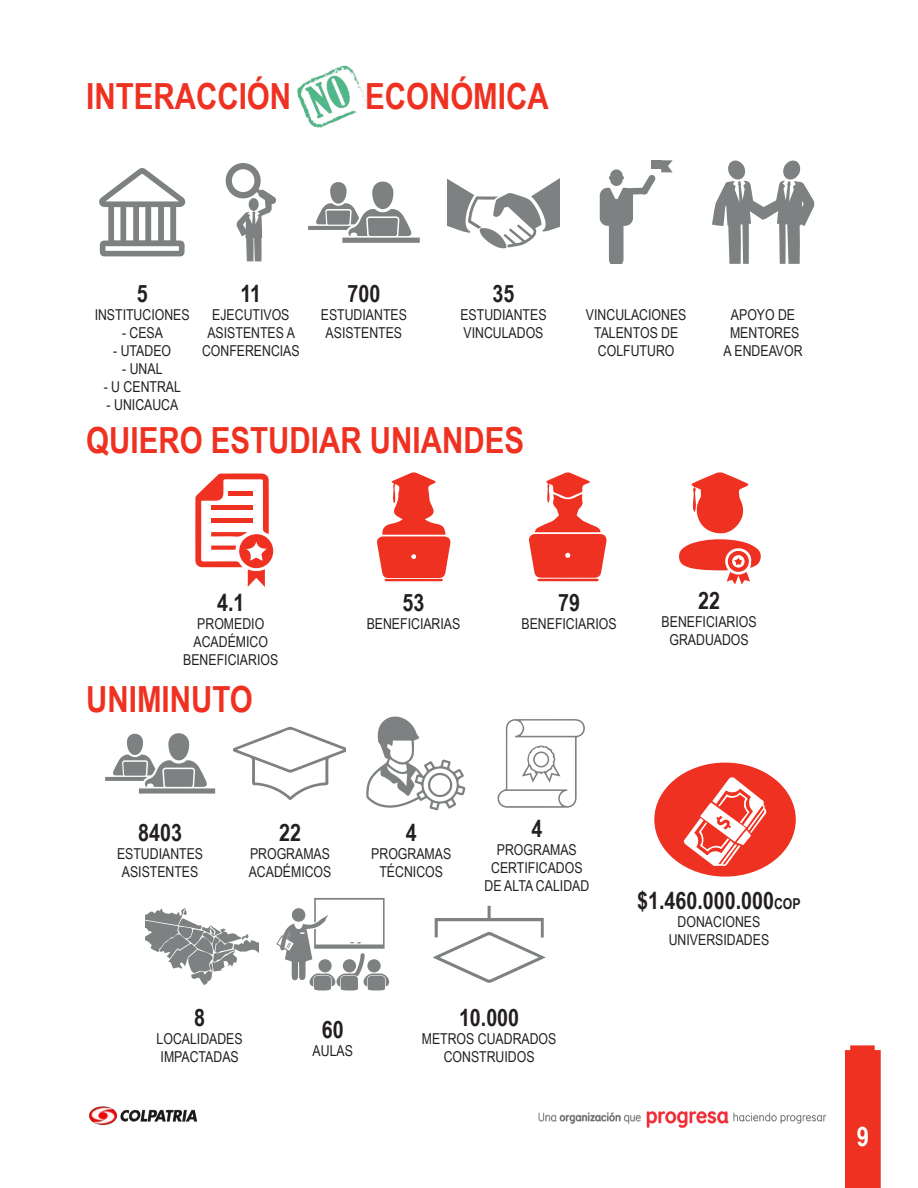
<style>
.page{position:relative;width:918px;height:1188px;background:#fff}
.page>*{position:absolute;margin:0;border:0;box-sizing:border-box;transform-origin:0 0}
.t1{font:700 36px "Arial Narrow";color:#ef3122}
.t2{font:700 27px "Arial Narrow";color:#fff}
.t3{font:700 24px "Arial Narrow";color:#231f20}
.t4{font:15px "Arial Narrow";color:#231f20}
.s1{font-size:15px}
</style>
<div class="page">
<div style="left:845px;top:1045px;width:36px;height:143px;background:#ef3122"></div>
<img style="left:88px;top:1106px;width:110px;height:20px">
<img style="left:538px;top:1111px;width:289px;height:17px">
<svg style="left:195px;top:473px;width:78px;height:114px"></svg>
<svg style="left:377px;top:472px;width:74px;height:109px"></svg>
<svg style="left:528px;top:472px;width:79px;height:109px"></svg>
<svg style="left:679px;top:472px;width:82px;height:112px"></svg>
<img style="left:297px;top:65px;width:69px;height:63px">
<svg style="left:99px;top:168px;width:86px;height:88px"></svg>
<svg style="left:105px;top:733px;width:110px;height:61px"></svg>
<svg style="left:234px;top:727px;width:112px;height:73px"></svg>
<svg style="left:145px;top:907px;width:113px;height:78px"></svg>
<svg style="left:276px;top:898px;width:113px;height:93px"></svg>
<svg style="left:433px;top:906px;width:113px;height:77px"></svg>
<svg style="left:366px;top:717px;width:99px;height:93px"></svg>
<svg style="left:497px;top:719px;width:88px;height:89px"></svg>
<svg style="left:226px;top:163px;width:50px;height:98px"></svg>
<svg style="left:308px;top:182px;width:112px;height:61px"></svg>
<svg style="left:600px;top:161px;width:73px;height:103px"></svg>
<svg style="left:447px;top:178px;width:113px;height:70px"></svg>
<svg style="left:712px;top:161px;width:102px;height:103px"></svg>
<div style="left:654px;top:763px;width:142px;height:114px;background:#ef3122;border-radius:50%"></div>
<svg style="left:684px;top:777px;width:82px;height:89px"></svg>
<p class="t1" style="left:86px;top:69px;width:206px">INTERACCIÓN</p>
<p class="t1" style="left:365px;top:69px;width:185px">ECONÓMICA</p>
<p class="t3" style="left:137px;top:276px;width:12px">5</p>
<p class="t4" style="left:95px;top:304px;width:96px">INSTITUCIONES</p>
<p class="t4" style="left:122px;top:322px;width:43px">- CESA</p>
<p class="t4" style="left:113px;top:340px;width:59px">- UTADEO</p>
<p class="t4" style="left:122px;top:358px;width:42px">- UNAL</p>
<p class="t4" style="left:104px;top:376px;width:79px">- U CENTRAL</p>
<p class="t4" style="left:107px;top:394px;width:73px">- UNICAUCA</p>
<p class="t3" style="left:240px;top:276px;width:22px">11</p>
<p class="t4" style="left:212px;top:304px;width:79px">EJECUTIVOS</p>
<p class="t4" style="left:207px;top:322px;width:89px">ASISTENTES A</p>
<p class="t4" style="left:202px;top:340px;width:99px">CONFERENCIAS</p>
<p class="t3" style="left:347px;top:276px;width:34px">700</p>
<p class="t4" style="left:321px;top:304px;width:88px">ESTUDIANTES</p>
<p class="t4" style="left:326px;top:322px;width:78px">ASISTENTES</p>
<p class="t3" style="left:493px;top:276px;width:23px">35</p>
<p class="t4" style="left:460px;top:304px;width:88px">ESTUDIANTES</p>
<p class="t4" style="left:464px;top:322px;width:81px">VINCULADOS</p>
<p class="t1" style="left:86px;top:413px;width:439px">QUIERO ESTUDIAR UNIANDES</p>
<p class="t4" style="left:586px;top:304px;width:102px">VINCULACIONES</p>
<p class="t4" style="left:594px;top:322px;width:86px">TALENTOS DE</p>
<p class="t4" style="left:598px;top:340px;width:78px">COLFUTURO</p>
<p class="t4" style="left:731px;top:304px;width:66px">APOYO DE</p>
<p class="t4" style="left:730px;top:322px;width:71px">MENTORES</p>
<p class="t4" style="left:724px;top:340px;width:81px">A ENDEAVOR</p>
<p class="t3" style="left:217px;top:584px;width:29px">4.1</p>
<p class="t4" style="left:197px;top:613px;width:68px">PROMEDIO</p>
<p class="t4" style="left:194px;top:631px;width:76px">ACADÉMICO</p>
<p class="t4" style="left:183px;top:649px;width:97px">BENEFICIARIOS</p>
<p class="t1" style="left:86px;top:672px;width:168px">UNIMINUTO</p>
<p class="t3" style="left:403px;top:584px;width:23px">53</p>
<p class="t4" style="left:367px;top:613px;width:95px">BENEFICIARIAS</p>
<p class="t3" style="left:558px;top:584px;width:23px">79</p>
<p class="t4" style="left:522px;top:613px;width:97px">BENEFICIARIOS</p>
<p class="t3" style="left:698px;top:583px;width:23px">22</p>
<p class="t4" style="left:662px;top:611px;width:97px">BENEFICIARIOS</p>
<p class="t4" style="left:669px;top:629px;width:81px">GRADUADOS</p>
<p class="t3" style="left:138px;top:814px;width:45px">8403</p>
<p class="t4" style="left:117px;top:842px;width:88px">ESTUDIANTES</p>
<p class="t4" style="left:122px;top:860px;width:78px">ASISTENTES</p>
<p class="t3" style="left:279px;top:814px;width:23px">22</p>
<p class="t4" style="left:250px;top:842px;width:81px">PROGRAMAS</p>
<p class="t4" style="left:249px;top:860px;width:84px">ACADÉMICOS</p>
<p class="t3" style="left:406px;top:814px;width:12px">4</p>
<p class="t4" style="left:371px;top:842px;width:81px">PROGRAMAS</p>
<p class="t4" style="left:379px;top:860px;width:65px">TÉCNICOS</p>
<p class="t3" style="left:531px;top:810px;width:12px">4</p>
<p class="t4" style="left:497px;top:839px;width:81px">PROGRAMAS</p>
<p class="t4" style="left:491px;top:857px;width:93px">CERTIFICADOS</p>
<p class="t4" style="left:484px;top:875px;width:106px">DE ALTA CALIDAD</p>
<p class="t3" style="left:194px;top:999px;width:12px">8</p>
<p class="t4" style="left:157px;top:1028px;width:88px">LOCALIDADES</p>
<p class="t4" style="left:161px;top:1046px;width:80px">IMPACTADAS</p>
<p class="t3" style="left:322px;top:1012px;width:23px">60</p>
<p class="t4" style="left:313px;top:1040px;width:42px">AULAS</p>
<p class="t3" style="left:459px;top:999px;width:62px">10.000</p>
<p class="t4" style="left:422px;top:1028px;width:136px">METROS CUADRADOS</p>
<p class="t4" style="left:444px;top:1046px;width:92px">CONSTRUIDOS</p>
<p class="t3" style="left:637px;top:882px;width:165px">$1.460.000.000<span class="s1">COP</span></p>
<p class="t4" style="left:678px;top:911px;width:84px">DONACIONES</p>
<p class="t4" style="left:669px;top:929px;width:102px">UNIVERSIDADES</p>
<h2 class="t2" style="left:857px;top:1116px;width:14px">9</h2>
</div>
